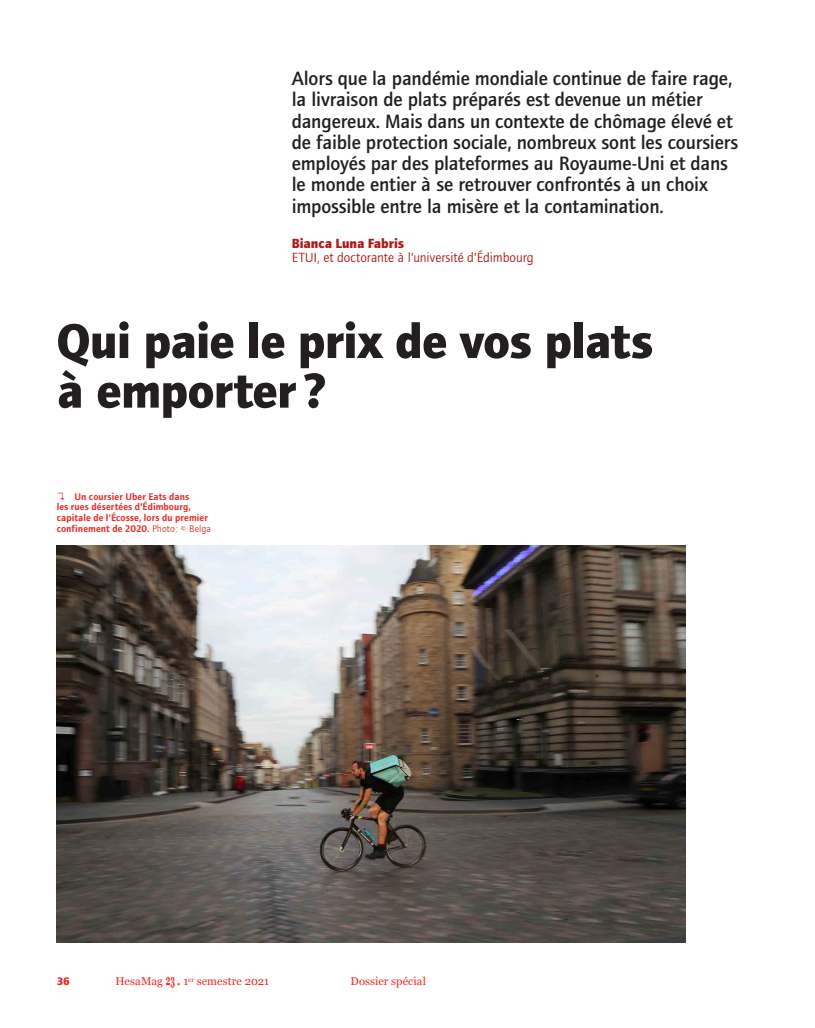
<style>
.page{position:relative;width:815px;height:1028px;background:#fff}
.page>*{position:absolute;margin:0;border:0;box-sizing:border-box;transform-origin:0 0}
.DEF___Titre_1{font:50px/49.6px "etui Foundry Journal bold";letter-spacing:-.01em;color:#231f20}
.DEF___Chapeau_FJ{font:20px/21.2px "etui Foundry Journal Medium";letter-spacing:-.005em;color:#231f20}
.DEF___Auteur_Fonctio{font:13.75px "etui Foundry Journal book";letter-spacing:-.005em;color:#b11915}
.DEF___Auteur{font:13.75px "etui Foundry Journal bold";letter-spacing:-.005em;color:#b11915}
.t1{font:11.25px "Georgia";letter-spacing:.01em;color:#ee2a23}
.t2{font:11.25px "etui Foundry Journal bold";color:#ee2a23}
.DEF___Légende_image{font:10px/10.6px "etui Foundry Journal Demi";letter-spacing:.01em;color:#ee2a23}
.t3{font:6.5px "Georgia";color:#ee2a23}
.s1{font-family:"Inter";font-weight:300}
.s2{font-family:"etui Foundry Journal book"}
.s3{font-weight:700;font-size:14.88px}
.s4{font-size:15px}
</style>
<div class="page">
<img style="left:57px;top:546px;width:628px;height:396px">
<p class="DEF___Chapeau_FJ" style="left:292px;top:68px;width:448px">Alors que la pandémie mondiale continue de faire rage, la livraison de plats préparés est devenue un métier dangereux. Mais dans un contexte de chômage élevé et de faible protection sociale, nombreux sont les coursiers employés par des plateformes au Royaume-Uni et dans le monde entier à se retrouver confrontés à un choix impossible entre la misère et la contamination.</p>
<p class="DEF___Auteur" style="left:292px;top:235px;width:114px">Bianca Luna Fabris</p>
<p class="DEF___Auteur_Fonctio" style="left:292px;top:250px;width:243px">ETUI, et doctorante à l’université d’Édimbourg</p>
<p class="DEF___Titre_1" style="left:57px;top:316px;width:598px">Qui paie le prix de vos plats à emporter ?</p>
<p class="DEF___Légende_image" style="left:57px;top:491px;width:156px"><span class="s1">↴</span> Un coursier Uber Eats dans<br>les rues désertées d’Édimbourg, capitale de l’Écosse, lors du premier confinement de 2020. <span class="s2">Photo : © Belga</span></p>
<p class="t1" style="left:115px;top:973px;width:74px">HesaMag <span class="s3">23</span> <span class="s4">.</span> 1</p>
<p class="t1" style="left:350px;top:973px;width:77px">Dossier spécial</p>
<p class="t2" style="left:57px;top:975px;width:14px">36</p>
<p class="t1" style="left:197px;top:973px;width:74px">semestre 2021</p>
<p class="t3" style="left:188px;top:974px;width:7px">er</p>
</div>
